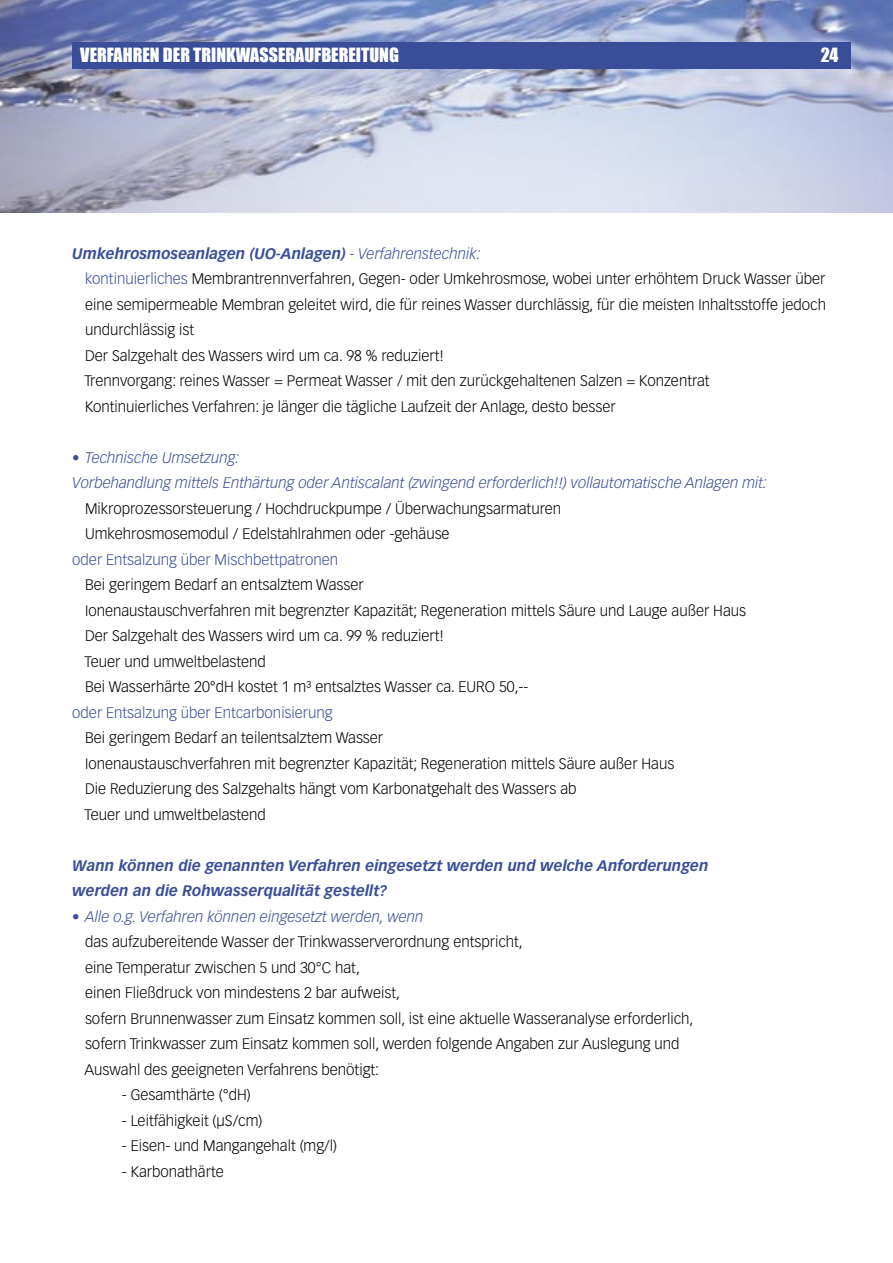
<style>
.page{position:relative;width:893px;height:1263px;background:#fff}
.page>*{position:absolute;margin:0;border:0;box-sizing:border-box;transform-origin:0 0}
.t1{font:18px "Impact";color:#fff}
.t2{font:300 15px/25.5px "Vectora LH";color:#000}
.t3{font:italic 300 15px/25.5px "Vectora LH";color:#3a4d98}
.t4{font:italic 700 15px/25.5px "Vectora LH";color:#3a4d98}
.t5{font:300 15px "Vectora LH";color:#3a4d98}
.s1{font-weight:700;font-style:italic;color:#3a4d98}
.s2{font-style:italic;color:#3a4d98}
.s3{color:#3a4d98}
.s4{font-weight:400}
.s5{font-weight:400;font-style:italic;color:#3a4d98}
</style>
<div class="page">
<img style="left:0;top:0;width:893px;height:213px">
<div style="left:72px;top:43px;width:778px;height:26px;background:#3a4d98"></div>
<p class="t1" style="left:80px;top:44px;width:320px">VERFAHREN DER TRINKWASSERAUFBEREITUNG</p>
<p class="t1" style="left:821px;top:44px;width:19px">24</p>
<p class="t2" style="left:84px;top:241px;width:743px;text-indent:-12px"><span class="s1">Umkehrosmoseanlagen (UO-Anlagen)</span> <span class="s2">- Verfahrenstechnik:<br></span><span class="s3">kontinuierliches</span> Membrantrennverfahren, Gegen- oder Umkehrosmose, wobei unter erhöhtem Druck Wasser über eine semipermeable Membran geleitet wird, die für reines Wasser durchlässig, für die meisten Inhaltsstoffe jedoch undurchlässig ist<br>Der Salzgehalt des Wassers wird um ca. 98 % reduziert!<br>Trennvorgang: reines Wasser = Permeat Wasser / mit den zurückgehaltenen Salzen = Konzentrat<br>Kontinuierliches Verfahren: je länger die tägliche Laufzeit der Anlage, desto besser</p>
<p class="t3" style="left:72px;top:444px;width:696px"><span class="s4">•</span> Technische Umsetzung:<br>Vorbehandlung mittels Enthärtung oder Antiscalant (zwingend erforderlich!!) vollautomatische Anlagen mit:</p>
<p class="t2" style="left:85px;top:496px;width:478px">Mikroprozessorsteuerung / Hochdruckpumpe / Überwachungsarmaturen<br>Umkehrosmosemodul / Edelstahlrahmen oder -gehäuse</p>
<p class="t5" style="left:72px;top:550px;width:267px">oder Entsalzung über Mischbettpatronen</p>
<p class="t2" style="left:84px;top:572px;width:663px">Bei geringem Bedarf an entsalztem Wasser<br>Ionenaustauschverfahren mit begrenzter Kapazität; Regeneration mittels Säure und Lauge außer Haus Der Salzgehalt des Wassers wird um ca. 99 % reduziert!<br>Teuer und umweltbelastend<br>Bei Wasserhärte 20°dH kostet 1 m³ entsalztes Wasser ca. EURO 50,--</p>
<p class="t5" style="left:72px;top:703px;width:262px">oder Entsalzung über Entcarbonisierung</p>
<p class="t2" style="left:84px;top:725px;width:591px">Bei geringem Bedarf an teilentsalztem Wasser<br>Ionenaustauschverfahren mit begrenzter Kapazität; Regeneration mittels Säure außer Haus Die Reduzierung des Salzgehalts hängt vom Karbonatgehalt des Wassers ab<br>Teuer und umweltbelastend</p>
<p class="t4" style="left:72px;top:852px;width:638px">Wann können die genannten Verfahren eingesetzt werden und welche Anforderungen werden an die Rohwasserqualität gestellt?</p>
<p class="t2" style="left:84px;top:904px;width:610px;text-indent:-12px"><span class="s5">•</span> <span class="s2">Alle o.g. Verfahren können eingesetzt werden, wenn<br></span>das aufzubereitende Wasser der Trinkwasserverordnung entspricht,<br>eine Temperatur zwischen 5 und 30°C hat,<br>einen Fließdruck von mindestens 2 bar aufweist,<br>sofern Brunnenwasser zum Einsatz kommen soll, ist eine aktuelle Wasseranalyse erforderlich, sofern Trinkwasser zum Einsatz kommen soll, werden folgende Angaben zur Auslegung und Auswahl des geeigneten Verfahrens benötigt:</p>
<p class="t2" style="left:122px;top:1082px;width:130px">- Gesamthärte (°dH)</p>
<p class="t2" style="left:122px;top:1108px;width:142px">- Leitfähigkeit (µS/cm)</p>
<p class="t2" style="left:122px;top:1133px;width:217px">- Eisen- und Mangangehalt (mg/l)</p>
<p class="t2" style="left:122px;top:1159px;width:104px">- Karbonathärte</p>
</div>
